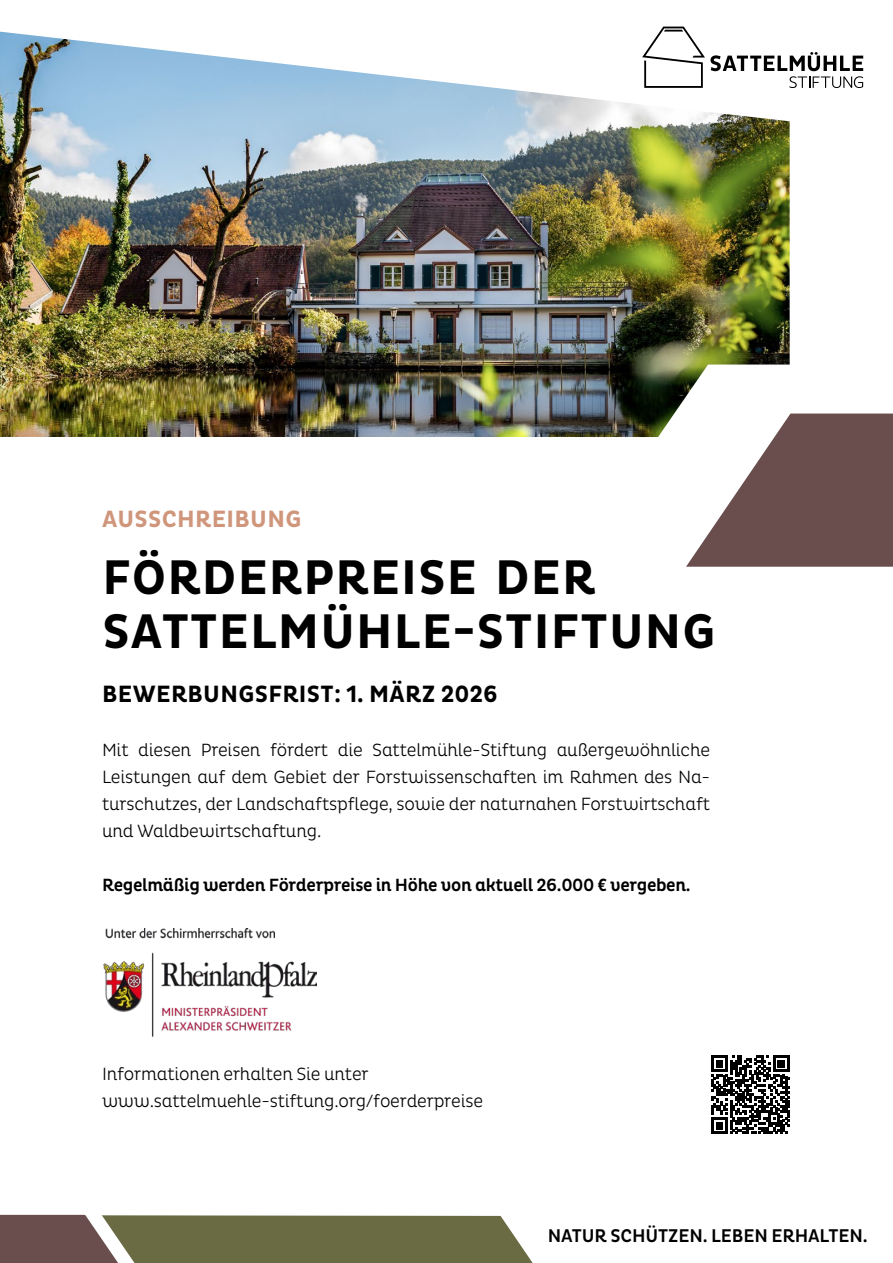
<style>
.page{position:relative;width:893px;height:1263px;background:#fff}
.page>*{position:absolute;margin:0;border:0;box-sizing:border-box;transform-origin:0 0}
.t1{font:700 49.5px/54px "Pluto Cond";letter-spacing:.025em;color:#000}
.t2{font:700 24px "Pluto Cond";letter-spacing:.015em;color:#000}
.t3{font:700 24px "Pluto Cond";letter-spacing:.015em;color:#d0967c}
.t4{font:500 18.75px "Pluto Cond";letter-spacing:-.005em;color:#000}
.t5{font:300 18px/27px "Pluto Cond";letter-spacing:-.01em;color:#000;text-align:justify}
.t6{font:500 18px "Pluto Cond";letter-spacing:-.02em;color:#000}
</style>
<div class="page">
<img style="left:0;top:32px;width:790px;height:405px">
<svg style="left:711px;top:1055px;width:79px;height:79px"></svg>
<img style="left:591px;top:365px;width:199px;height:72px">
<svg style="left:642px;top:27px;width:221px;height:61px"></svg>
<svg style="left:686px;top:413px;width:207px;height:154px"></svg>
<svg style="left:0;top:1214px;width:533px;height:49px;background:#777256"></svg>
<img style="left:103px;top:952px;width:213px;height:85px">
<img style="left:105px;top:928px;width:170px;height:11px">
<h2 class="t3" style="left:102px;top:505px;width:201px">AUSSCHREIBUNG</h2>
<h1 class="t1" style="left:102px;top:552px;width:615px">FÖRDERPREISE DER<br>SATTELMÜHLE-STIFTUNG</h1>
<h2 class="t2" style="left:102px;top:680px;width:397px">BEWERBUNGSFRIST: 1. MÄRZ 2026</h2>
<p class="t5" style="left:102px;top:737px;width:610px">Mit diesen Preisen fördert die Sattelmühle-Stiftung außergewöhnliche Leistungen auf dem Gebiet der Forstwissenschaften im Rahmen des Na&shy;turschutzes, der Landschaftspflege, sowie der naturnahen Forstwirtschaft und Waldbewirtschaftung.</p>
<p class="t6" style="left:102px;top:875px;width:590px">Regelmäßig werden Förderpreise in Höhe von aktuell 26.000 € vergeben.</p>
<p class="t5" style="left:102px;top:1061px;width:382px">Informationen erhalten Sie unter www.sattelmuehle-stiftung.org/foerderpreise</p>
<p class="t4" style="left:548px;top:1225px;width:321px">NATUR SCHÜTZEN. LEBEN ERHALTEN.</p>
</div>
